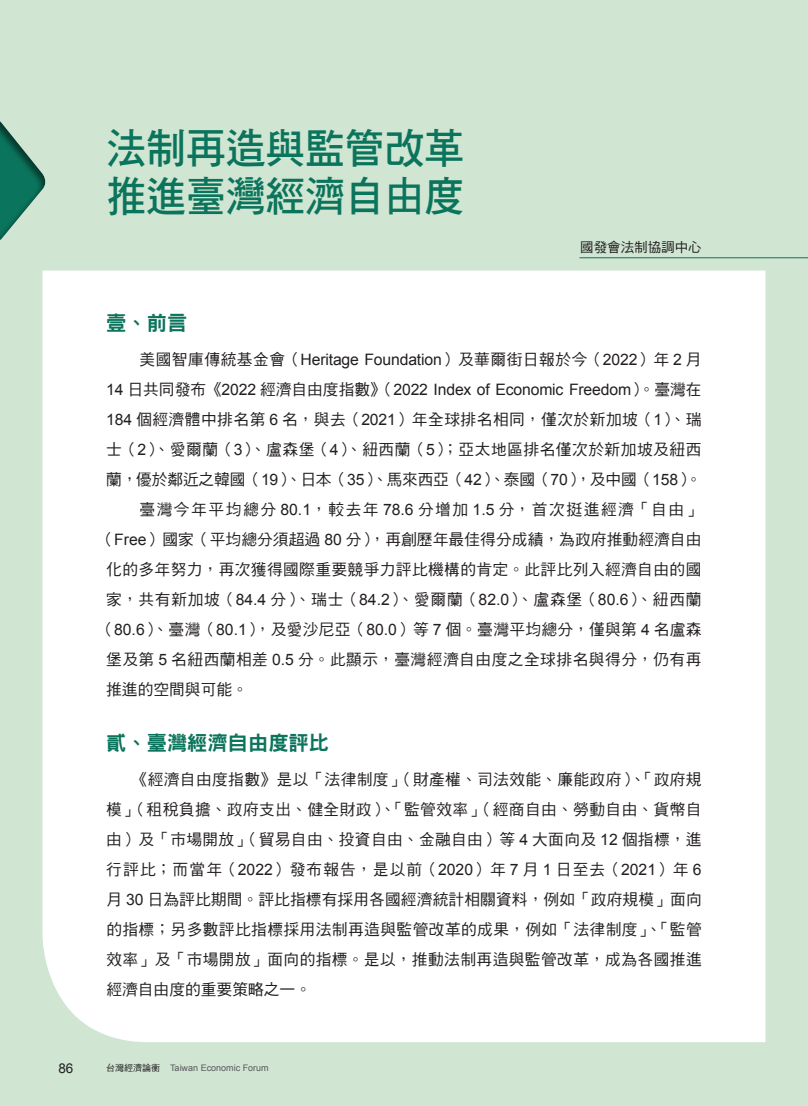
<style>
.page{position:relative;width:808px;height:1106px;background:#d0e5d2}
.page>*{position:absolute;margin:0;border:0;box-sizing:border-box;transform-origin:0 0}
.t1{font:42px/48px "DF Hei Std W7";letter-spacing:-.015em;color:#0b745c;scale:.96 1}
.t2{font:20.25px "DF Hei Std W9";color:#0b745c}
.t3{font:15.75px/30px "DF Hei Std W5";letter-spacing:.025em;color:#231f20;text-align:justify}
.t4{font:15.75px "Arial";letter-spacing:-.01em;color:#231f20}
.t5{font:15.75px "DF Hei Std W5";letter-spacing:.045em;color:#231f20}
.t6{font:15.75px "DF Hei Std W5";letter-spacing:-.01em;color:#231f20}
.t7{font:15.75px "DF Hei Std W5";letter-spacing:.005em;color:#231f20}
.t8{font:15.75px "DF Hei Std W5";letter-spacing:.095em;color:#231f20}
.t9{font:15.75px "DF Hei Std W5";color:#231f20}
.t10{font:13.5px "DF Hei Std W5";color:#231f20}
.t11{font:13.5px "Arial";color:#231f20}
.t12{font:9px "Arial";color:#57585a}
.s1{font-family:"Arial"}
.s2{font-family:"DF Hei Std W5"}
.s3{font-family:"DF Hei Std W5";color:#231f20}
</style>
<div class="page">
<div style="left:0;top:120px;width:47px;height:123px;background:#231f20;opacity:.55"></div>
<div style="left:43px;top:270px;width:722px;height:772px;background:#fff"></div>
<hr style="left:579px;top:257px;width:229px;height:1px;background:#0b745c">
<h1 class="t1" style="left:106px;top:123px;width:374px">法制再造與監管改革推進臺灣經濟自由度</h1>
<p class="t10" style="left:580px;top:240px;width:123px">國發會法制協調中心</p>
<p class="t2" style="left:106px;top:312px;width:82px">壹、前言</p>
<p class="t3" style="left:139px;top:344px;width:564px">美國智庫傳統基金會（<span class="s1">Heritage Foundation</span>）及華爾街日報於今（<span class="s1">2022</span>）年 <span class="s1">2</span> 月</p>
<p class="t4" style="left:106px;top:379px;width:597px">14 <span class="s2">日共同發布《</span>2022 <span class="s2">經濟自由度指數》（</span>2022 Index of Economic Freedom<span class="s2">）。臺灣在</span></p>
<p class="t3" style="left:106px;top:404px;width:597px"><span class="s1">184</span> 個經濟體中排名第 <span class="s1">6</span> 名，與去（<span class="s1">2021</span>）年全球排名相同，僅次於新加坡（<span class="s1">1</span>）、瑞</p>
<p class="t3" style="left:106px;top:434px;width:597px">士（<span class="s1">2</span>）、愛爾蘭（<span class="s1">3</span>）、盧森堡（<span class="s1">4</span>）、紐西蘭（<span class="s1">5</span>）；亞太地區排名僅次於新加坡及紐西</p>
<p class="t6" style="left:106px;top:470px;width:597px">蘭，優於鄰近之韓國（<span class="s1">19</span>）、日本（<span class="s1">35</span>）、馬來西亞（<span class="s1">42</span>）、泰國（<span class="s1">70</span>），及中國（<span class="s1">158</span>）。</p>
<p class="t8" style="left:139px;top:500px;width:564px">臺灣今年平均總分 <span class="s1">80.1</span>，較去年 <span class="s1">78.6</span> 分增加 <span class="s1">1.5</span> 分，首次挺進經濟「自由」</p>
<p class="t7" style="left:98px;top:530px;width:605px">（<span class="s1">Free</span>）國家（平均總分須超過 <span class="s1">80</span> 分），再創歷年最佳得分成績，為政府推動經濟自由</p>
<p class="t3" style="left:106px;top:554px;width:597px">化的多年努力，再次獲得國際重要競爭力評比機構的肯定。此評比列入經濟自由的國</p>
<p class="t5" style="left:106px;top:590px;width:597px">家，共有新加坡（<span class="s1">84.4</span> 分）、瑞士（<span class="s1">84.2</span>）、愛爾蘭（<span class="s1">82.0</span>）、盧森堡（<span class="s1">80.6</span>）、紐西蘭</p>
<p class="t3" style="left:98px;top:614px;width:605px">（<span class="s1">80.6</span>）、臺灣（<span class="s1">80.1</span>），及愛沙尼亞（<span class="s1">80.0</span>）等 <span class="s1">7</span> 個。臺灣平均總分，僅與第 <span class="s1">4</span> 名盧森</p>
<p class="t3" style="left:106px;top:644px;width:597px">堡及第 <span class="s1">5</span> 名紐西蘭相差 <span class="s1">0.5</span> 分。此顯示，臺灣經濟自由度之全球排名與得分，仍有再</p>
<p class="t9" style="left:106px;top:680px;width:143px">推進的空間與可能。</p>
<p class="t2" style="left:106px;top:731px;width:224px">貳、臺灣經濟自由度評比</p>
<p class="t3" style="left:106px;top:763px;width:597px;text-indent:25px">《經濟自由度指數》是以「法律制度」（財產權、司法效能、廉能政府）、「政府規模」（租稅負擔、政府支出、健全財政）、「監管效率」（經商自由、勞動自由、貨幣自由）及「市場開放」（貿易自由、投資自由、金融自由）等 <span class="s1">4</span> 大面向及 <span class="s1">12</span> 個指標，進行評比；而當年（<span class="s1">2022</span>）發布報告，是以前（<span class="s1">2020</span>）年 <span class="s1">7</span> 月 <span class="s1">1</span> 日至去（<span class="s1">2021</span>）年 <span class="s1">6</span>月 <span class="s1">30</span> 日為評比期間。評比指標有採用各國經濟統計相關資料，例如「政府規模」面向的指標；另多數評比指標採用法制再造與監管改革的成果，例如「法律制度」、「監管效率」及「市場開放」面向的指標。是以，推動法制再造與監管改革，成為各國推進經濟自由度的重要策略之一。</p>
<p class="t11" style="left:58px;top:1059px;width:17px">86</p>
<p class="t12" style="left:106px;top:1062px;width:164px"><span class="s3">台灣經濟論衡</span> Taiwan Economic Forum</p>
</div>
